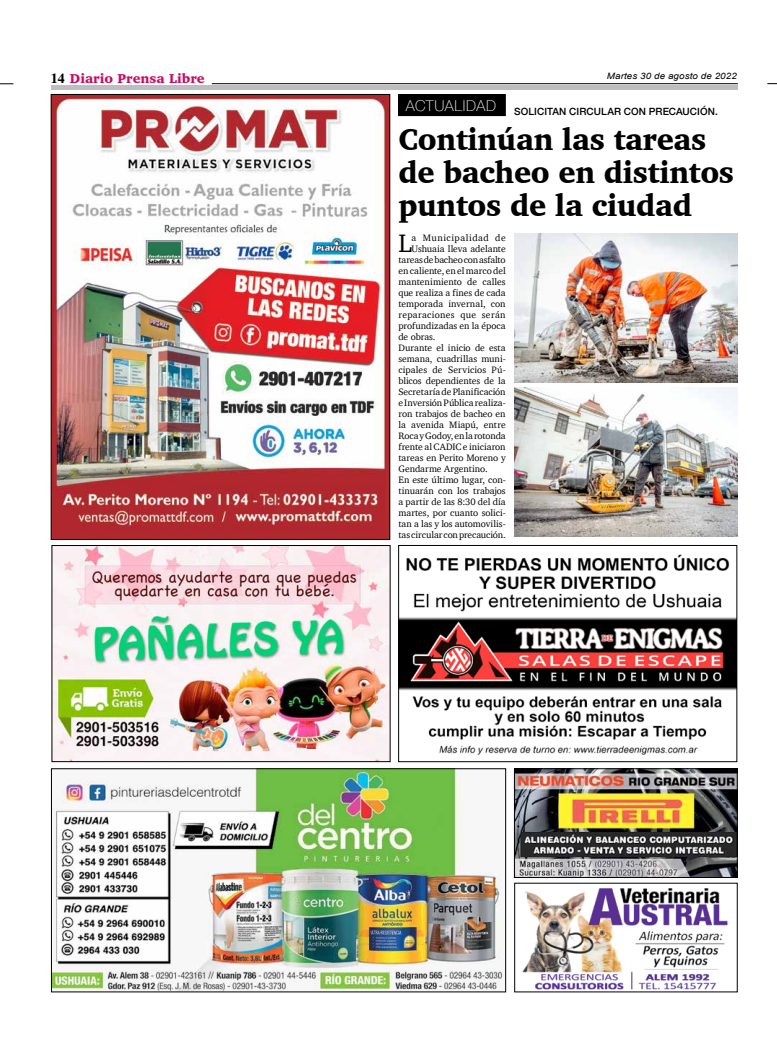
<style>
.page{position:relative;width:777px;height:1063px;background:#fff}
.page>*{position:absolute;margin:0;border:0;box-sizing:border-box;transform-origin:0 0}
.t1{font:900 30.6px/33px "Charter";letter-spacing:-.01em;color:#000;scale:.95 1}
.t2{font:25.9px "Charter";color:#000}
.t3{font:900 13.2px "Charter";color:#c80c5f}
.t4{font:500 10px "Helvetica Neue";letter-spacing:.01em;color:#000}
.t5{font:9.5px "Charter";color:#000}
.t6{font:9.5px "Charter";letter-spacing:.035em;color:#000}
.t7{font:9.5px "Charter";letter-spacing:.055em;color:#000}
.t8{font:italic 8.8px "Arial";letter-spacing:.01em;color:#000;scale:1.11 1}
.s1{font-family:"Times";font-weight:700;font-size:14px;color:#000}
</style>
<div class="page">
<hr style="left:212px;top:83px;width:526px;height:1px;background:#000">
<svg style="left:0;top:84px;width:13px;height:1px"></svg>
<div style="left:51px;top:85px;width:686px;height:5px;background:#bcbec0"></div>
<img style="left:53px;top:771px;width:451px;height:219px">
<div style="left:51px;top:769px;width:455px;height:223px;border:1px solid #000"></div>
<img style="left:522px;top:888px;width:206px;height:102px">
<img style="left:516px;top:771px;width:219px;height:105px">
<div style="left:514px;top:769px;width:223px;height:109px;border:1px solid #000"></div>
<img style="left:54px;top:547px;width:334px;height:213px">
<div style="left:52px;top:545px;width:338px;height:217px;border:1px solid #000"></div>
<img style="left:400px;top:554px;width:335px;height:201px">
<div style="left:398px;top:545px;width:339px;height:217px;border:1px solid #000"></div>
<img style="left:53px;top:96px;width:335px;height:441px">
<div style="left:51px;top:94px;width:339px;height:445px;border:1px solid #000"></div>
<div style="left:398px;top:95px;width:107px;height:21px;background:#000"></div>
<div style="left:398px;top:94px;width:107px;height:22px;border:1px solid #000"></div>
<img style="left:514px;top:234px;width:223px;height:148px">
<img style="left:514px;top:388px;width:223px;height:148px">
<h3 class="t3" style="left:51px;top:70px;width:155px"><span class="s1">14</span> Diario Prensa Libre</h3>
<p class="t8" style="left:607px;top:70px;width:118px">Martes 30 de agosto de 2022</p>
<p class="t4" style="left:406px;top:103px;width:313px"><sup>ACTUALIDAD</sup> SOLICITAN CIRCULAR CON PRECAUCIÓN.</p>
<h1 class="t1" style="left:398px;top:122px;width:355px">Continúan las tareas de bacheo en distintos puntos de la ciudad</h1>
<h2 class="t2" style="left:398px;top:220px;width:15px">L</h2>
<p class="t7" style="left:411px;top:229px;width:96px">a Municipalidad de</p>
<p class="t5" style="left:411px;top:240px;width:96px">Ushuaia lleva adelante</p>
<p class="t5" style="left:398px;top:251px;width:109px">tareas de bacheo con asfalto</p>
<p class="t5" style="left:398px;top:262px;width:109px">en caliente, en el marco del</p>
<p class="t5" style="left:398px;top:273px;width:109px">mantenimiento de calles</p>
<p class="t5" style="left:398px;top:284px;width:109px">que realiza a fines de cada</p>
<p class="t5" style="left:398px;top:295px;width:109px">temporada invernal, con</p>
<p class="t6" style="left:398px;top:306px;width:109px">reparaciones que serán</p>
<p class="t5" style="left:398px;top:317px;width:109px">profundizadas en la época</p>
<p class="t5" style="left:398px;top:328px;width:39px">de obras.</p>
<p class="t5" style="left:398px;top:339px;width:109px">Durante el inicio de esta</p>
<p class="t5" style="left:398px;top:350px;width:109px">semana, cuadrillas muni-</p>
<p class="t5" style="left:398px;top:361px;width:109px">cipales de Servicios Pú-</p>
<p class="t5" style="left:398px;top:372px;width:109px">blicos dependientes de la</p>
<p class="t5" style="left:398px;top:383px;width:109px">Secretaría de Planificación</p>
<p class="t5" style="left:398px;top:394px;width:109px">e Inversión Pública realiza-</p>
<p class="t5" style="left:398px;top:405px;width:109px">ron trabajos de bacheo en</p>
<p class="t5" style="left:398px;top:416px;width:109px">la avenida Miapú, entre</p>
<p class="t5" style="left:398px;top:427px;width:109px">Roca y Godoy, en la rotonda</p>
<p class="t5" style="left:398px;top:438px;width:109px">frente al CADIC e iniciaron</p>
<p class="t5" style="left:398px;top:449px;width:109px">tareas en Perito Moreno y</p>
<p class="t5" style="left:398px;top:460px;width:91px">Gendarme Argentino.</p>
<p class="t5" style="left:398px;top:471px;width:109px">En este último lugar, con-</p>
<p class="t5" style="left:398px;top:482px;width:109px">tinuarán con los trabajos</p>
<p class="t5" style="left:398px;top:493px;width:109px">a partir de las 8:30 del día</p>
<p class="t5" style="left:398px;top:504px;width:109px">martes, por cuanto solici-</p>
<p class="t5" style="left:398px;top:515px;width:109px">tan a las y los automovilis-</p>
<p class="t5" style="left:398px;top:526px;width:109px">tas circular con precaución.</p>
</div>
